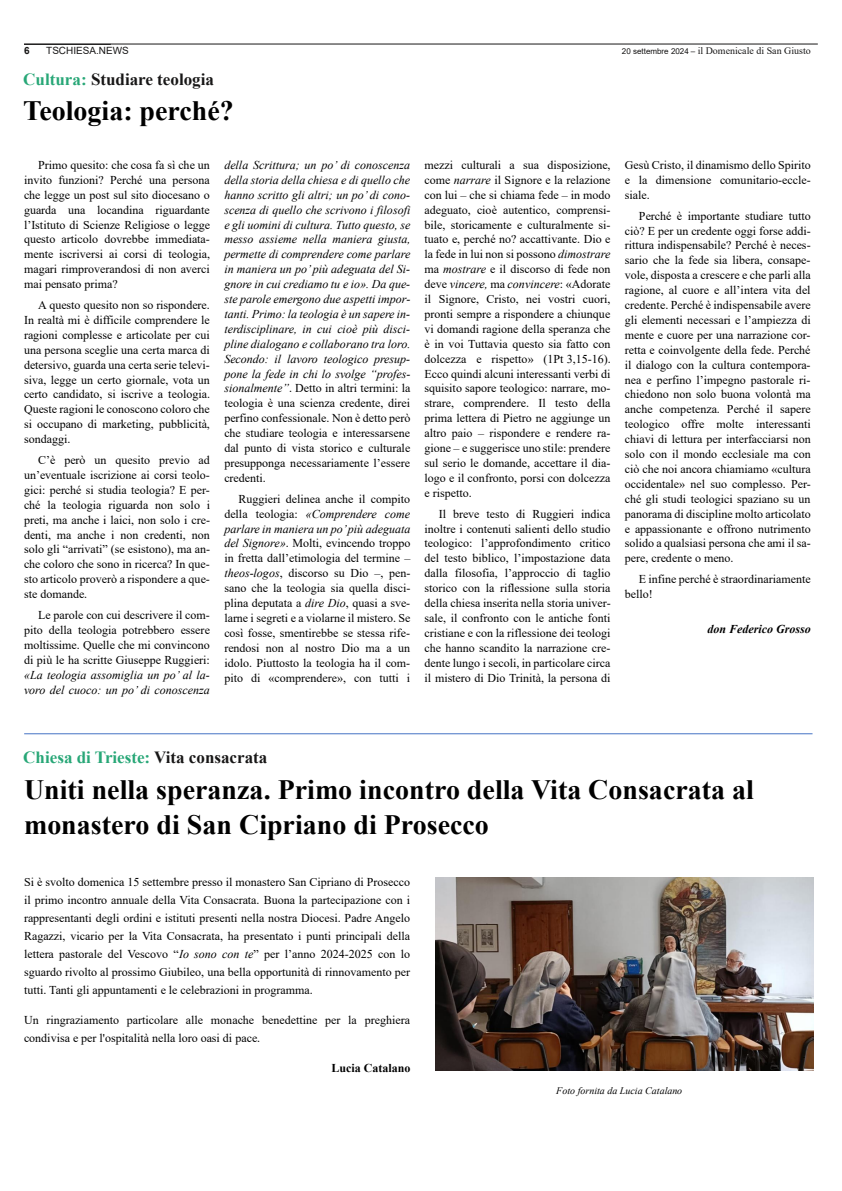
<style>
.page{position:relative;width:842px;height:1191px;background:#fff}
.page>*{position:absolute;margin:0;border:0;box-sizing:border-box;transform-origin:0 0}
.t1{font:700 28px/34.7px "Times New Roman";color:#000}
.t2{font:700 17px "Times New Roman";color:#28a777}
.t3{font:700 17px "Times New Roman";color:#181717}
.t4{font:12px/14.9px "Times New Roman";color:#000;text-align:justify}
.t5{font:italic 12px/14.9px "Times New Roman";color:#000;text-align:justify}
.t6{font:italic 700 12px "Times New Roman";color:#000}
.t7{font:700 12px "Times New Roman";color:#000}
.t8{font:10px "Times New Roman";color:#181717}
.t9{font:italic 10px "Times New Roman";color:#000}
.t10{font:10px "Arial";color:#181717}
.t11{font:700 10px "Arial";color:#181717}
.s1{font-family:"Arial";font-size:8px}
.s2{color:#28a777}
.s3{font-style:italic}
.s4{font-style:normal}
.s5{color:#181717}
</style>
<div class="page">
<hr style="left:24px;top:44px;width:794px;height:1px;background:#181717">
<img style="left:436px;top:877px;width:377px;height:193px">
<hr style="left:24px;top:733px;width:788px;height:1px;background:#4472c4">
<p class="t11" style="left:24px;top:43px;width:7px">6</p>
<p class="t10" style="left:46px;top:43px;width:84px">TSCHIESA.NEWS</p>
<p class="t8" style="left:622px;top:43px;width:190px"><span class="s1">20 settembre 2024 –</span> il Domenicale di San Giusto</p>
<p class="t3" style="left:23px;top:67px;width:192px"><span class="s2">Cultura:</span> Studiare teologia</p>
<p class="t1" style="left:23px;top:92px;width:212px">Teologia: perché?</p>
<p class="t4" style="left:24px;top:157px;width:188px;text-indent:14px">Primo quesito: che cosa fa sì che un invito funzioni? Perché una persona che legge un post sul sito diocesano o guarda una locandina riguardante l’Istituto di Scienze Religiose o legge questo articolo dovrebbe immediata&shy;mente iscriversi ai corsi di teologia, magari rimproverandosi di non averci mai pensato prima?</p>
<p class="t4" style="left:24px;top:297px;width:187px;text-indent:14px">A questo quesito non so rispondere.<br>In realtà mi è difficile comprendere le ragioni complesse e articolate per cui una persona sceglie una certa marca di detersivo, guarda una certa serie televi&shy;siva, legge un certo giornale, vota un certo candidato, si iscrive a teologia.<br>Queste ragioni le conoscono coloro che si occupano di marketing, pubblicità, sondaggi.</p>
<p class="t4" style="left:24px;top:452px;width:188px;text-indent:14px">C’è però un quesito previo ad un’eventuale iscrizione ai corsi teolo&shy;gici: perché si studia teologia? E per&shy;ché la teologia riguarda non solo i preti, ma anche i laici, non solo i cre&shy;denti, ma anche i non credenti, non solo gli “arrivati” (se esistono), ma an&shy;che coloro che sono in ricerca? In que&shy;sto articolo proverò a rispondere a que&shy;ste domande.</p>
<p class="t4" style="left:24px;top:607px;width:187px;text-indent:14px">Le parole con cui descrivere il com&shy;pito della teologia potrebbero essere moltissime. Quelle che mi convincono di più le ha scritte Giuseppe Ruggieri: <span class="s3">«La teologia assomiglia un po’ al la&shy;voro del cuoco: un po’ di conoscenza</span></p>
<p class="t5" style="left:224px;top:157px;width:188px">della Scrittura; un po’ di conoscenza della storia della chiesa e di quello che hanno scritto gli altri; un po’ di cono&shy;scenza di quello che scrivono i filosofi e gli uomini di cultura. Tutto questo, se messo assieme nella maniera giusta, permette di comprendere come parlare in maniera un po’ più adeguata del Si&shy;gnore in cui crediamo tu e io». Da que&shy;ste parole emergono due aspetti impor&shy;tanti. Primo: la teologia è un sapere in&shy;terdisciplinare, in cui cioè più disci&shy;pline dialogano e collaborano tra loro.<br>Secondo: il lavoro teologico presup&shy;pone la fede in chi lo svolge “profes&shy;sionalmente”<span class="s4">. Detto in altri termini: la teologia è una scienza credente, direi perfino confessionale. Non è detto però che studiare teologia e interessarsene dal punto di vista storico e culturale presupponga necessariamente l’essere credenti.</span></p>
<p class="t4" style="left:224px;top:491px;width:188px;text-indent:14px">Ruggieri delinea anche il compito della teologia: <span class="s3">«Comprendere come parlare in maniera un po’ più adeguata del Signore»</span>. Molti, evincendo troppo in fretta dall’etimologia del termine – <span class="s3">theos-logos</span>, discorso su Dio –, pen&shy;sano che la teologia sia quella disci&shy;plina deputata a <span class="s3">dire Dio</span>, quasi a sve&shy;larne i segreti e a violarne il mistero. Se così fosse, smentirebbe se stessa rife&shy;rendosi non al nostro Dio ma a un idolo. Piuttosto la teologia ha il com&shy;pito di «comprendere», con tutti i</p>
<p class="t4" style="left:425px;top:157px;width:188px">mezzi culturali a sua disposizione, come <span class="s3">narrare</span> il Signore e la relazione con lui – che si chiama fede – in modo adeguato, cioè autentico, comprensi&shy;bile, storicamente e culturalmente si&shy;tuato e, perché no? accattivante. Dio e la fede in lui non si possono <span class="s3">dimostrare </span>ma <span class="s3">mostrare</span> e il discorso di fede non deve <span class="s3">vincere,</span> ma <span class="s3">convincere</span>: «Adorate il Signore, Cristo, nei vostri cuori, pronti sempre a rispondere a chiunque vi domandi ragione della speranza che è in voi Tuttavia questo sia fatto con dolcezza e rispetto» (1Pt 3,15-16).<br>Ecco quindi alcuni interessanti verbi di squisito sapore teologico: narrare, mo&shy;strare, comprendere. Il testo della prima lettera di Pietro ne aggiunge un altro paio – rispondere e rendere ra&shy;gione – e suggerisce uno stile: prendere sul serio le domande, accettare il dia&shy;logo e il confronto, porsi con dolcezza e rispetto.</p>
<p class="t4" style="left:425px;top:506px;width:188px;text-indent:14px">Il breve testo di Ruggieri indica inoltre i contenuti salienti dello studio teologico: l’approfondimento critico del testo biblico, l’impostazione data dalla filosofia, l’approccio di taglio storico con la riflessione sulla storia della chiesa inserita nella storia univer&shy;sale, il confronto con le antiche fonti cristiane e con la riflessione dei teologi che hanno scandito la narrazione cre&shy;dente lungo i secoli, in particolare circa il mistero di Dio Trinità, la persona di</p>
<p class="t4" style="left:625px;top:157px;width:188px">Gesù Cristo, il dinamismo dello Spirito e la dimensione comunitario-eccle&shy;siale.</p>
<p class="t4" style="left:625px;top:208px;width:188px;text-indent:14px">Perché è importante studiare tutto ciò? E per un credente oggi forse addi&shy;rittura indispensabile? Perché è neces&shy;sario che la fede sia libera, consape&shy;vole, disposta a crescere e che parli alla ragione, al cuore e all’intera vita del credente. Perché è indispensabile avere gli elementi necessari e l’ampiezza di mente e cuore per una narrazione cor&shy;retta e coinvolgente della fede. Perché il dialogo con la cultura contempora&shy;nea e perfino l’impegno pastorale ri&shy;chiedono non solo buona volontà ma anche competenza. Perché il sapere teologico offre molte interessanti chiavi di lettura per interfacciarsi non solo con il mondo ecclesiale ma con ciò che noi ancora chiamiamo «cultura occidentale» nel suo complesso. Per&shy;ché gli studi teologici spaziano su un panorama di discipline molto articolato e appassionante e offrono nutrimento solido a qualsiasi persona che ami il sa&shy;pere, credente o meno.</p>
<p class="t4" style="left:625px;top:571px;width:187px;text-indent:14px">E infine perché è straordinariamente bello!</p>
<p class="t6" style="left:707px;top:620px;width:105px">don Federico Grosso</p>
<p class="t2" style="left:23px;top:745px;width:246px">Chiesa di Trieste: <span class="s5">Vita consacrata</span></p>
<p class="t1" style="left:24px;top:771px;width:731px">Uniti nella speranza. Primo incontro della Vita Consacrata al monastero di San Cipriano di Prosecco</p>
<p class="t4" style="left:24px;top:873px;width:388px;line-height:17.9px">Si è svolto domenica 15 settembre presso il monastero San Cipriano di Prosecco il primo incontro annuale della Vita Consacrata. Buona la partecipazione con i rappresentanti degli ordini e istituti presenti nella nostra Diocesi. Padre Angelo Ragazzi, vicario per la Vita Consacrata, ha presentato i punti principali della lettera pastorale del Vescovo “<span class="s3">Io sono con te</span>” per l’anno 2024-2025 con lo sguardo rivolto al prossimo Giubileo, una bella opportunità di rinnovamento per tutti. Tanti gli appuntamenti e le celebrazioni in programma.</p>
<p class="t4" style="left:24px;top:1010px;width:388px;line-height:17.9px">Un ringraziamento particolare alle monache benedettine per la preghiera condivisa e per l'ospitalità nella loro oasi di pace.</p>
<p class="t7" style="left:331px;top:1059px;width:81px">Lucia Catalano</p>
<p class="t9" style="left:556px;top:1083px;width:127px">Foto fornita da Lucia Catalano</p>
</div>
